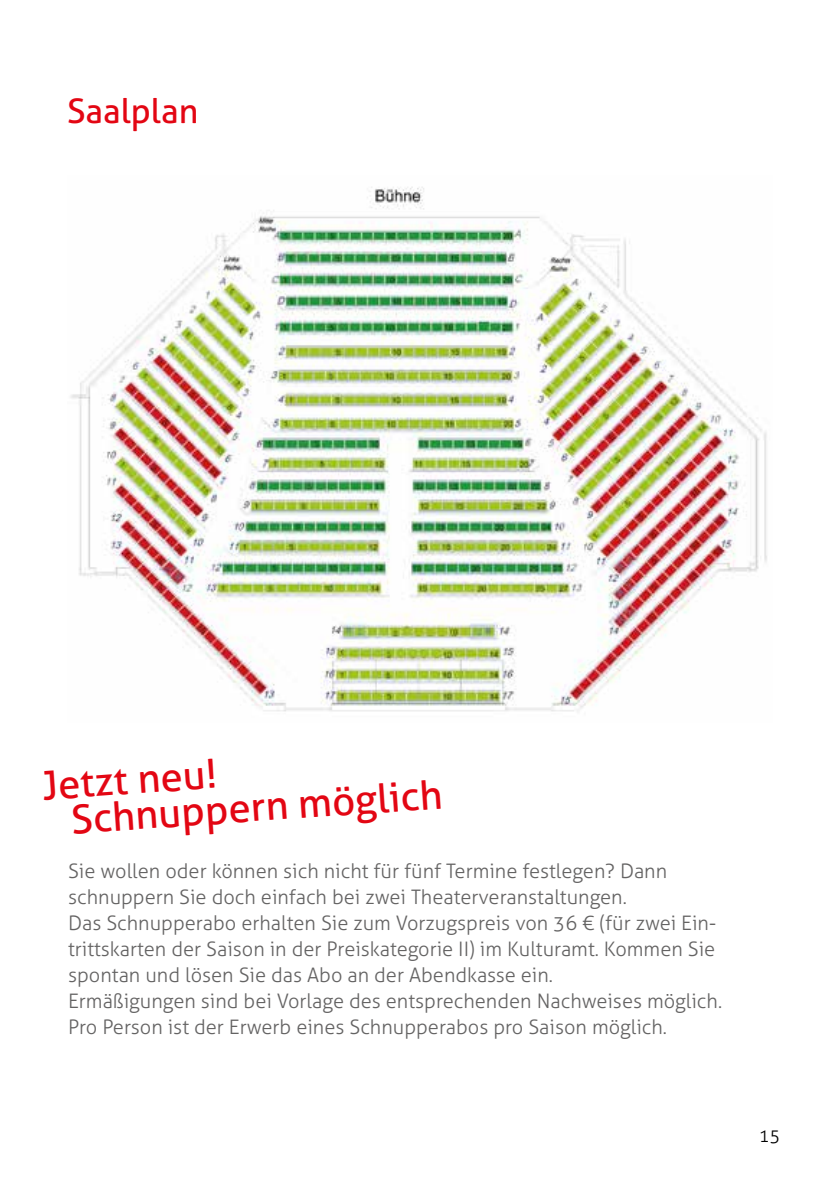
<style>
.page{position:relative;width:840px;height:1191px;background:#fff}
.page>*{position:absolute;margin:0;border:0;box-sizing:border-box;transform-origin:0 0}
.t1{font:40px/36px "Aller";color:#e30613}
.t2{font:34px "Aller";color:#e30613}
.t3{font:300 20px/26px "Aller";color:#646363}
.t4{font:300 18px "Aller";color:#000}
</style>
<div class="page">
<img style="left:70px;top:187px;width:697px;height:525px">
<h2 class="t2" style="left:67px;top:91px;width:133px">Saalplan</h2>
<h1 class="t1" style="left:67px;top:766px;width:373px;text-indent:-27px;rotate:-4deg">Jetzt neu!<br>Schnuppern möglich</h1>
<p class="t3" style="left:68px;top:858px;width:655px">Sie wollen oder können sich nicht für fünf Termine festlegen? Dann schnuppern Sie doch einfach bei zwei Theaterveranstaltungen.<br>Das Schnupperabo erhalten Sie zum Vorzugspreis von 36 € (für zwei Ein&shy;trittskarten der Saison in der Preiskategorie II) im Kulturamt. Kommen Sie spontan und lösen Sie das Abo an der Abendkasse ein.<br>Ermäßigungen sind bei Vorlage des entsprechenden Nachweises möglich.<br>Pro Person ist der Erwerb eines Schnupperabos pro Saison möglich.</p>
<p class="t4" style="left:758px;top:1124px;width:23px">15</p>
</div>
